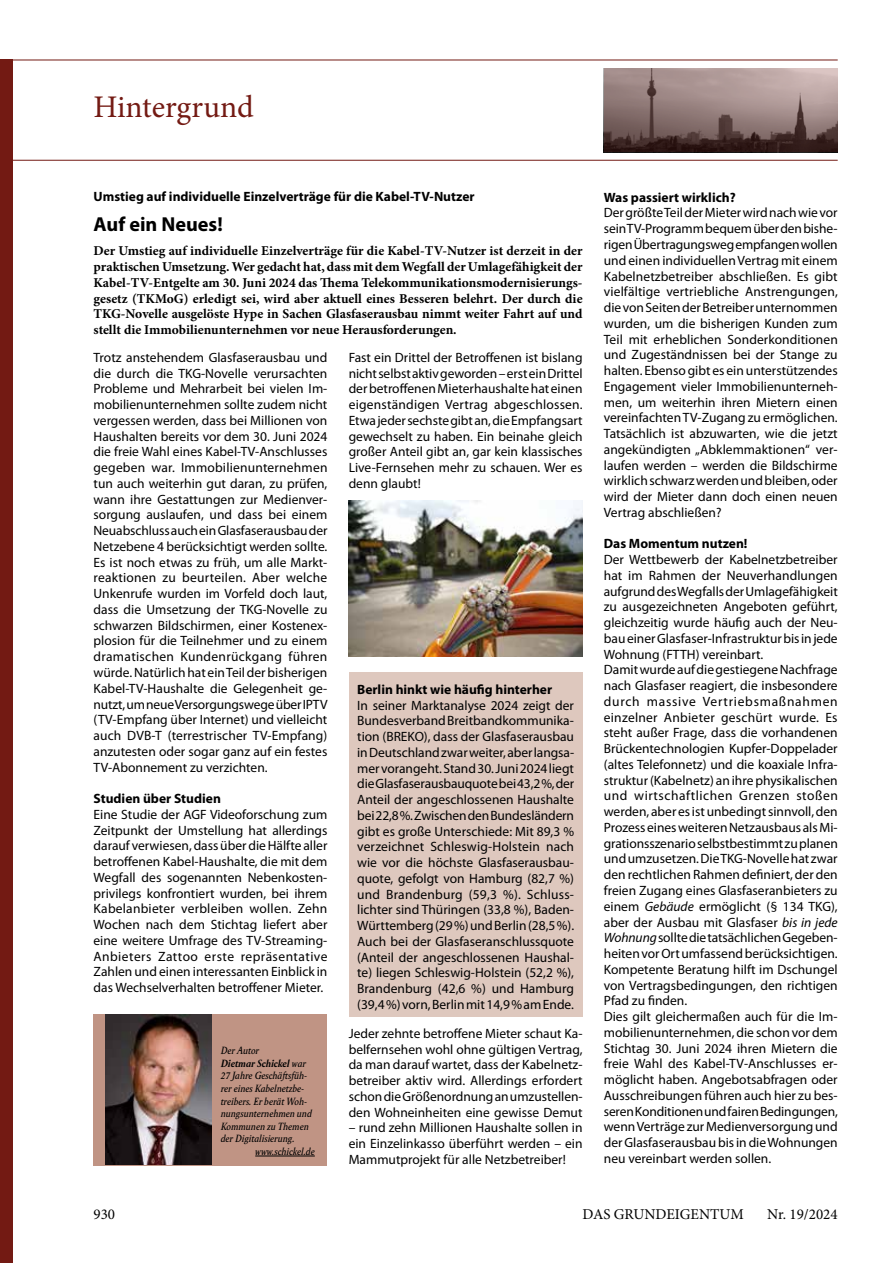
<style>
.page{position:relative;width:893px;height:1263px;background:#fff}
.page>*{position:absolute;margin:0;border:0;box-sizing:border-box;transform-origin:0 0}
.t1{font:31.5px "Minion Pro";color:#731a13}
.t2{font:700 20.25px "Myriad Pro";color:#000}
.t3{font:15px "Minion Pro";color:#000}
.t4{font:13.5px/15.8px "Myriad Pro";color:#000;text-align:justify}
.t5{font:700 13.5px/15.8px "Minion Pro";letter-spacing:-.005em;color:#000;text-align:justify}
.t6{font:700 13.5px "Myriad Pro";color:#000}
.t7{font:italic 10.5px/12.6px "Wolpe Pegasus";color:#000}
.s1{font-weight:700}
.s2{font-style:italic}
</style>
<div class="page">
<div style="left:349px;top:672px;width:234px;height:345px;background:#dec8be"></div>
<hr style="left:0;top:60px;width:838px;height:1px;background:#731a13">
<div style="left:0;top:60px;width:13px;height:1203px;background:#731a13"></div>
<hr style="left:0;top:160px;width:838px;height:1px;background:#731a13">
<svg style="left:604px;top:68px;width:234px;height:84px;background:#88716f"></svg>
<div style="left:94px;top:1014px;width:233px;height:151px;background:#c09484"></div>
<img style="left:106px;top:1014px;width:106px;height:151px">
<hr style="left:255px;top:1156px;width:60px;height:1px;background:#000">
<img style="left:349px;top:500px;width:234px;height:156px">
<h1 class="t1" style="left:94px;top:86px;width:162px">Hintergrund</h1>
<p class="t6" style="left:94px;top:188px;width:383px">Umstieg auf individuelle Einzelverträge für die Kabel-TV-Nutzer</p>
<h2 class="t2" style="left:94px;top:211px;width:131px">Auf ein Neues!</h2>
<p class="t5" style="left:94px;top:243px;width:491px">Der Umstieg auf individuelle Einzelverträge für die Kabel-TV-Nutzer ist derzeit in der praktischen Umsetzung. Wer gedacht hat, dass mit dem Wegfall der Umlagefähigkeit der Kabel-TV-Entgelte am 30. Juni 2024 das Thema Telekommunikationsmodernisierungs&shy;gesetz (TKMoG) erledigt sei, wird aber aktuell eines Besseren belehrt. Der durch die TKG-Novelle ausgelöste Hype in Sachen Glasfaserausbau nimmt weiter Fahrt auf und stellt die Immobilienunternehmen vor neue Herausforderungen.</p>
<p class="t4" style="left:94px;top:349px;width:235px">Trotz anstehendem Glasfaserausbau und die durch die TKG-Novelle verursachten Probleme und Mehrarbeit bei vielen Im&shy;mobilienunternehmen sollte zudem nicht vergessen werden, dass bei Millionen von Haushalten bereits vor dem 30. Juni 2024 die freie Wahl eines Kabel-TV-Anschlusses gegeben war. Immobilienunternehmen tun auch weiterhin gut daran, zu prüfen, wann ihre Gestattungen zur Medienver&shy;sorgung auslaufen, und dass bei einem Neuabschluss auch ein Glasfaserausbau der Netzebene 4 berücksichtigt werden sollte.<br>Es ist noch etwas zu früh, um alle Markt&shy;reaktionen zu beurteilen. Aber welche Unkenrufe wurden im Vorfeld doch laut, dass die Umsetzung der TKG-Novelle zu schwarzen Bildschirmen, einer Kostenex&shy;plosion für die Teilnehmer und zu einem dramatischen Kundenrückgang führen würde. Natürlich hat ein Teil der bisherigen Kabel-TV-Haushalte die Gelegenheit ge&shy;nutzt, um neue Versorgungswege über IPTV (TV-Empfang über Internet) und vielleicht auch DVB-T (terrestrischer TV-Empfang) anzutesten oder sogar ganz auf ein festes TV-Abonnement zu verzichten.</p>
<p class="t6" style="left:94px;top:790px;width:129px">Studien über Studien</p>
<p class="t4" style="left:94px;top:806px;width:235px">Eine Studie der AGF Videoforschung zum Zeitpunkt der Umstellung hat allerdings darauf verwiesen, dass über die Hälfte aller betroffenen Kabel-Haushalte, die mit dem Wegfall des sogenannten Nebenkosten&shy;privilegs konfrontiert wurden, bei ihrem Kabelanbieter verbleiben wollen. Zehn Wochen nach dem Stichtag liefert aber eine weitere Umfrage des TV-Streaming-Anbieters Zattoo erste repräsentative Zahlen und einen interessanten Einblick in das Wechselverhalten betroffener Mieter.</p>
<p class="t4" style="left:349px;top:349px;width:236px">Fast ein Drittel der Betroffenen ist bislang nicht selbst aktiv geworden – erst ein Drittel der betroffenen Mieterhaushalte hat einen eigenständigen Vertrag abgeschlossen.<br>Etwa jeder sechste gibt an, die Empfangsart gewechselt zu haben. Ein beinahe gleich großer Anteil gibt an, gar kein klassisches Live-Fernsehen mehr zu schauen. Wer es denn glaubt!</p>
<p class="t6" style="left:357px;top:680px;width:197px">Berlin hinkt wie häufig hinterher</p>
<p class="t4" style="left:357px;top:697px;width:218px">In seiner Marktanalyse 2024 zeigt der Bundesverband Breitbandkommunika&shy;tion (BREKO), dass der Glasfaserausbau in Deutschland zwar weiter, aber langsa&shy;mer vorangeht. Stand 30. Juni 2024 liegt die Glasfaserausbauquote bei 43,2 %, der Anteil der angeschlossenen Haushalte bei 22,8 %. Zwischen den Bundesländern gibt es große Unterschiede: Mit 89,3 % verzeichnet Schleswig-Holstein nach wie vor die höchste Glasfaserausbau&shy;quote, gefolgt von Hamburg (82,7 %) und Brandenburg (59,3 %). Schluss&shy;lichter sind Thüringen (33,8 %), Baden-Württemberg (29 %) und Berlin (28,5 %).<br>Auch bei der Glasfaseranschlussquote (Anteil der angeschlossenen Haushal&shy;te) liegen Schleswig-Holstein (52,2 %), Brandenburg (42,6 %) und Hamburg (39,4 %) vorn, Berlin mit 14,9 % am Ende.</p>
<p class="t7" style="left:221px;top:1044px;width:93px">Der Autor<br><span class="s1">Dietmar Schickel</span> war<br>27 Jahre Geschäftsfüh&shy;rer eines Kabelnetzbe&shy;treibers. Er berät Woh&shy;nungsunternehmen und<br>Kommunen zu Themen der Digitalisierung.</p>
<p class="t7" style="left:255px;top:1145px;width:61px">www.schickel.de</p>
<p class="t4" style="left:349px;top:1025px;width:236px">Jeder zehnte betroffene Mieter schaut Ka&shy;belfernsehen wohl ohne gültigen Vertrag, da man darauf wartet, dass der Kabelnetz&shy;betreiber aktiv wird. Allerdings erfordert schon die Größenordnung an umzustellen&shy;den Wohneinheiten eine gewisse Demut</p>
<p class="t4" style="left:349px;top:1120px;width:235px">– rund zehn Millionen Haushalte sollen in ein Einzelinkasso überführt werden – ein Mammutprojekt für alle Netzbetreiber!</p>
<p class="t6" style="left:604px;top:188px;width:133px">Was passiert wirklich?</p>
<p class="t4" style="left:604px;top:205px;width:236px">Der größte Teil der Mieter wird nach wie vor sein TV-Programm bequem über den bishe&shy;rigen Übertragungsweg empfangen wollen und einen individuellen Vertrag mit einem Kabelnetzbetreiber abschließen. Es gibt vielfältige vertriebliche Anstrengungen, die von Seiten der Betreiber unternommen wurden, um die bisherigen Kunden zum Teil mit erheblichen Sonderkonditionen und Zugeständnissen bei der Stange zu halten. Ebenso gibt es ein unterstützendes Engagement vieler Immobilienunterneh&shy;men, um weiterhin ihren Mietern einen vereinfachten TV-Zugang zu ermöglichen.<br>Tatsächlich ist abzuwarten, wie die jetzt angekündigten „Abklemmaktionen“ ver&shy;laufen werden – werden die Bildschirme wirklich schwarz werden und bleiben, oder wird der Mieter dann doch einen neuen Vertrag abschließen?</p>
<p class="t6" style="left:604px;top:535px;width:145px">Das Momentum nutzen!</p>
<p class="t4" style="left:604px;top:551px;width:236px;text-align:left">Der Wettbewerb der Kabelnetzbetreiber hat im Rahmen der Neuverhandlungen aufgrund des Wegfalls der Umlagefähigkeit zu ausgezeichneten Angeboten geführt, gleichzeitig wurde häufig auch der Neu&shy;bau einer Glasfaser-Infrastruktur bis in jede Wohnung (FTTH) vereinbart.<br>Damit wurde auf die gestiegene Nachfrage nach Glasfaser reagiert, die insbesondere durch massive Vertriebsmaßnahmen einzelner Anbieter geschürt wurde. Es steht außer Frage, dass die vorhandenen Brückentechnologien Kupfer-Doppelader (altes Telefonnetz) und die koaxiale Infra&shy;struktur (Kabelnetz) an ihre physikalischen und wirtschaftlichen Grenzen stoßen werden, aber es ist unbedingt sinnvoll, den Prozess eines weiteren Netzausbaus als Mi&shy;grationsszenario selbstbestimmt zu planen und umzusetzen. Die TKG-Novelle hat zwar den rechtlichen Rahmen definiert, der den freien Zugang eines Glasfaseranbieters zu einem <span class="s2">Gebäude</span> ermöglicht (§ 134 TKG), aber der Ausbau mit Glasfaser <span class="s2">bis in jede Wohnung</span> sollte die tatsächlichen Gegeben&shy;heiten vor Ort umfassend berücksichtigen.<br>Kompetente Beratung hilft im Dschungel von Vertragsbedingungen, den richtigen Pfad zu finden.<br>Dies gilt gleichermaßen auch für die Im&shy;mobilienunternehmen, die schon vor dem Stichtag 30. Juni 2024 ihren Mietern die freie Wahl des Kabel-TV-Anschlusses er&shy;möglicht haben. Angebotsabfragen oder Ausschreibungen führen auch hier zu bes&shy;seren Konditionen und fairen Bedingungen, wenn Verträge zur Medienversorgung und der Glasfaserausbau bis in die Wohnungen neu vereinbart werden sollen.</p>
<p class="t3" style="left:94px;top:1204px;width:23px">930</p>
<p class="t3" style="left:583px;top:1204px;width:163px">DAS GRUNDEIGENTUM</p>
<p class="t3" style="left:767px;top:1204px;width:72px">Nr. 19/2024</p>
</div>
